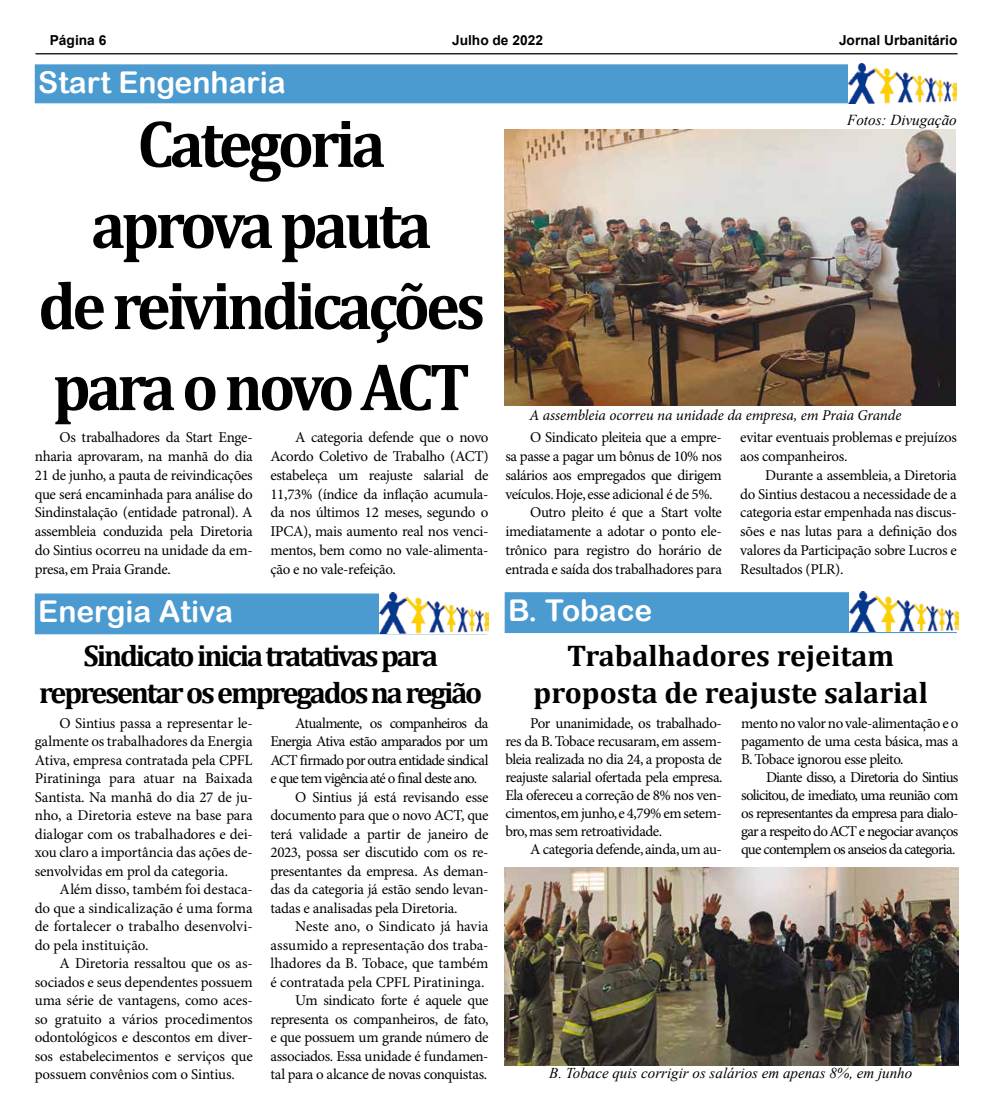
<style>
.page{position:relative;width:993px;height:1117px;background:#fff}
.page>*{position:absolute;margin:0;border:0;box-sizing:border-box;transform-origin:0 0}
.t1{font:700 67.5px/81px "Cambria";letter-spacing:-.06em;color:#000;text-align:center;scale:.94 1}
.t2{font:700 30px/37.5px "Cambria";letter-spacing:-.07em;color:#000;text-align:center}
.t3{font:700 30px/37.5px "Cambria";color:#000;text-align:center}
.t4{font:30px "Arial Rounded MT Bold";color:#fff}
.t5{font:italic 15.12px "Times New Roman";color:#000}
.t6{font:15px/18.8px "Minion Pro";letter-spacing:-.025em;color:#000;text-align:justify}
.t7{font:15px "Minion Pro";letter-spacing:-.055em;color:#000}
.t8{font:15px "Minion Pro";letter-spacing:-.005em;color:#000}
.t9{font:italic 15px "Minion Pro";letter-spacing:-.005em;color:#000}
.t10{font:italic 15px "Times New Roman";color:#000}
.t11{font:15px "Minion Pro";color:#000}
.t12{font:700 13.75px "Arial";color:#000}
</style>
<div class="page">
<hr style="left:35px;top:53px;width:922px;height:1px;background:#000">
<div style="left:35px;top:64px;width:921px;height:39px;background:#4c9bd0;border:1px solid #4c9bd0"></div>
<img style="left:847px;top:64px;width:109px;height:39px">
<div style="left:35px;top:593px;width:452px;height:41px;background:#4c9bd0;border:1px solid #4c9bd0"></div>
<img style="left:380px;top:592px;width:108px;height:41px">
<div style="left:504px;top:592px;width:452px;height:41px;background:#4c9bd0;border:1px solid #4c9bd0"></div>
<img style="left:849px;top:591px;width:109px;height:40px">
<img style="left:504px;top:867px;width:454px;height:197px">
<img style="left:504px;top:130px;width:451px;height:275px">
<p class="t12" style="left:50px;top:31px;width:58px">Página 6</p>
<p class="t12" style="left:452px;top:31px;width:92px">Julho de 2022</p>
<p class="t12" style="left:838px;top:31px;width:120px">Jornal Urbanitário</p>
<h2 class="t4" style="left:38px;top:65px;width:249px">Start Engenharia</h2>
<h1 class="t1" style="left:38px;top:101px;width:477px">Categoria aprova pauta<br>de reivindicações para o novo ACT</h1>
<p class="t6" style="left:35px;top:428px;width:219px;text-indent:25px">Os trabalhadores da Start Enge&shy;nharia aprovaram, na manhã do dia 21 de junho, a pauta de reivindicações que será encaminhada para análise do Sindinstalação (entidade patronal). A assembleia conduzida pela Diretoria do Sintius ocorreu na unidade da em&shy;presa, em Praia Grande.</p>
<p class="t6" style="left:270px;top:428px;width:219px;text-indent:25px">A categoria defende que o novo Acordo Coletivo de Trabalho (ACT) estabeleça um reajuste salarial de 11,73% (índice da inflação acumula&shy;da nos últimos 12 meses, segundo o IPCA), mais aumento real nos venci&shy;mentos, bem como no vale-alimenta&shy;ção e no vale-refeição.</p>
<p class="t5" style="left:846px;top:109px;width:111px">Fotos: Divugação</p>
<p class="t9" style="left:529px;top:405px;width:373px">A assembleia ocorreu na unidade da empresa, em Praia Grande</p>
<p class="t6" style="left:530px;top:428px;width:193px">O Sindicato pleiteia que a empre-</p>
<p class="t6" style="left:505px;top:447px;width:218px">sa passe a pagar um bônus de 10% nos</p>
<p class="t6" style="left:505px;top:466px;width:218px">salários aos empregados que dirigem</p>
<p class="t6" style="left:505px;top:485px;width:209px">veículos. Hoje, esse adicional é de 5%.</p>
<p class="t6" style="left:530px;top:503px;width:193px">Outro pleito é que a Start volte</p>
<p class="t6" style="left:505px;top:522px;width:218px">imediatamente a adotar o ponto ele-</p>
<p class="t6" style="left:505px;top:541px;width:218px">trônico para registro do horário de</p>
<p class="t6" style="left:505px;top:560px;width:218px">entrada e saída dos trabalhadores para</p>
<p class="t6" style="left:740px;top:428px;width:218px">evitar eventuais problemas e prejuízos aos companheiros.</p>
<p class="t6" style="left:740px;top:466px;width:218px;text-indent:25px">Durante a assembleia, a Diretoria do Sintius destacou a necessidade de a categoria estar empenhada nas discus&shy;sões e nas lutas para a definição dos valores da Participação sobre Lucros e Resultados (PLR).</p>
<h2 class="t4" style="left:38px;top:594px;width:196px">Energia Ativa</h2>
<h2 class="t4" style="left:508px;top:592px;width:146px">B. Tobace</h2>
<h2 class="t2" style="left:39px;top:635px;width:444px">Sindicato inicia tratativas para representar os empregados na região</h2>
<p class="t6" style="left:35px;top:714px;width:219px;text-indent:25px">O Sintius passa a representar le&shy;galmente os trabalhadores da Energia Ativa, empresa contratada pela CPFL Piratininga para atuar na Baixada Santista. Na manhã do dia 27 de ju&shy;nho, a Diretoria esteve na base para dialogar com os trabalhadores e dei&shy;xou claro a importância das ações de&shy;senvolvidas em prol da categoria.</p>
<p class="t6" style="left:35px;top:880px;width:219px;text-indent:25px">Além disso, também foi destaca&shy;do que a sindicalização é uma forma de fortalecer o trabalho desenvolvi&shy;do pela instituição.</p>
<p class="t6" style="left:35px;top:954px;width:219px;text-indent:25px">A Diretoria ressaltou que os as&shy;sociados e seus dependentes possuem uma série de vantagens, como aces&shy;so gratuito a vários procedimentos odontológicos e descontos em diver&shy;sos estabelecimentos e serviços que possuem convênios com o Sintius.</p>
<p class="t7" style="left:295px;top:713px;width:195px">Atualmente, os companheiros da</p>
<p class="t7" style="left:270px;top:732px;width:219px">Energia Ativa estão amparados por um</p>
<p class="t7" style="left:270px;top:750px;width:219px">ACT firmado por outra entidade sindical</p>
<p class="t7" style="left:270px;top:769px;width:208px">e que tem vigência até o final deste ano.</p>
<p class="t6" style="left:295px;top:788px;width:195px">O Sintius já está revisando esse</p>
<p class="t6" style="left:270px;top:806px;width:219px">documento para que o novo ACT, que</p>
<p class="t6" style="left:270px;top:825px;width:219px">terá validade a partir de janeiro de</p>
<p class="t6" style="left:270px;top:843px;width:219px">2023, possa ser discutido com os re-</p>
<p class="t6" style="left:270px;top:862px;width:219px">presentantes da empresa. As deman-</p>
<p class="t6" style="left:270px;top:880px;width:219px">das da categoria já estão sendo levan-</p>
<p class="t6" style="left:270px;top:899px;width:189px">tadas e analisadas pela Diretoria.</p>
<p class="t8" style="left:295px;top:917px;width:195px">Neste ano, o Sindicato já havia</p>
<p class="t8" style="left:270px;top:935px;width:219px">assumido a representação dos traba-</p>
<p class="t8" style="left:270px;top:954px;width:219px">lhadores da B. Tobace, que também</p>
<p class="t11" style="left:270px;top:972px;width:216px">é contratada pela CPFL Piratininga.</p>
<p class="t6" style="left:295px;top:991px;width:195px">Um sindicato forte é aquele que</p>
<p class="t6" style="left:270px;top:1009px;width:219px">representa os companheiros, de fato,</p>
<p class="t6" style="left:270px;top:1028px;width:219px">e que possuem um grande número de</p>
<p class="t6" style="left:270px;top:1046px;width:219px">associados. Essa unidade é fundamen-</p>
<p class="t6" style="left:270px;top:1065px;width:218px">tal para o alcance de novas conquistas.</p>
<h2 class="t3" style="left:533px;top:635px;width:396px">Trabalhadores rejeitam proposta de reajuste salarial</h2>
<p class="t6" style="left:741px;top:714px;width:219px;line-height:18px">mento no valor no vale-alimentação e o pagamento de uma cesta básica, mas a B. Tobace ignorou esse pleito.</p>
<p class="t6" style="left:741px;top:768px;width:219px;line-height:18px;text-indent:25px">Diante disso, a Diretoria do Sintius solicitou, de imediato, uma reunião com os representantes da empresa para dialo&shy;gar a respeito do ACT e negociar avanços que contemplem os anseios da categoria.</p>
<p class="t6" style="left:505px;top:714px;width:219px;line-height:18px;text-indent:25px">Por unanimidade, os trabalhado&shy;res da B. Tobace recusaram, em assem&shy;bleia realizada no dia 24, a proposta de reajuste salarial ofertada pela empresa.<br>Ela ofereceu a correção de 8% nos ven&shy;cimentos, em junho, e 4,79% em setem&shy;bro, mas sem retroatividade.</p>
<p class="t6" style="left:530px;top:840px;width:193px">A categoria defende, ainda, um au-</p>
<p class="t10" style="left:549px;top:1062px;width:364px">B. Tobace quis corrigir os salários em apenas 8%, em junho</p>
</div>
